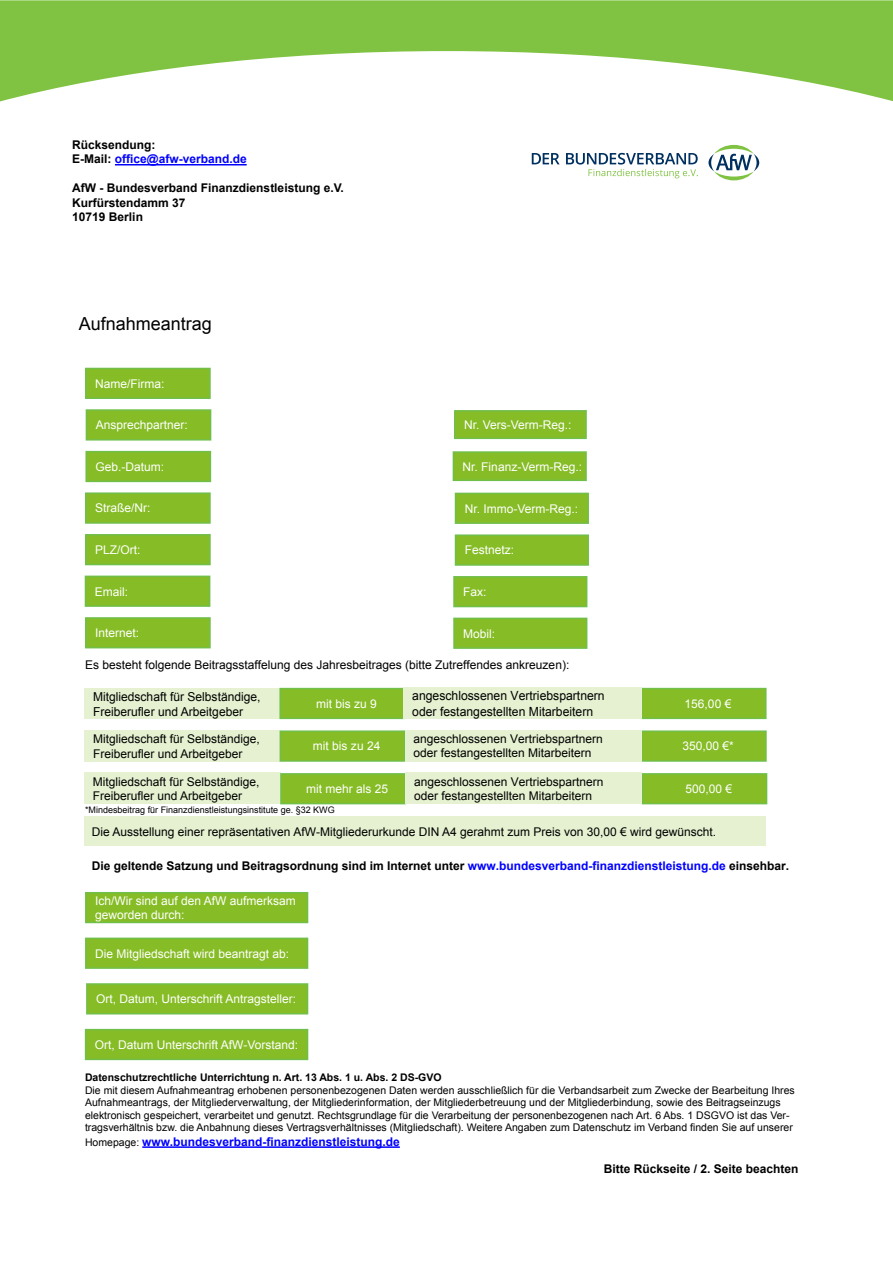
<style>
.page{position:relative;width:893px;height:1263px;background:#fff}
.page>*{position:absolute;margin:0;border:0;box-sizing:border-box;transform-origin:0 0}
.t1{font:18px "Arial";color:#000}
.t2{font:12.6px/15.1px "Arial";color:#000}
.t3{font:12.3px/14.7px "Arial";color:#000}
.t4{font:12px/14.4px "Arial";color:#000}
.t5{font:12px/14.4px "Arial";color:#fff}
.t6{font:700 12px/14.4px "Arial";color:#000}
.t7{font:700 12px/14.4px "Arial";color:#00f}
.t8{font:10.5px/12.6px "Arial";color:#000}
.t9{font:700 10.5px "Arial";color:#000}
.t10{font:9px "Arial";color:#000}
.s1{color:#000}
.s2{color:#00f}
.s3{font-weight:400;font-size:10.5px;color:#000}
</style>
<div class="page">
<svg style="left:0;top:0;width:893px;height:102px;fill:#80c342"></svg>
<svg style="left:532px;top:153px;width:166px;height:25px"></svg>
<svg style="left:708px;top:145px;width:51px;height:35px"></svg>
<hr style="left:115px;top:164px;width:132px;height:1px;background:#00f">
<div style="left:86px;top:368px;width:124px;height:30px;background:#86bc25"></div>
<div style="left:85px;top:368px;width:126px;height:31px;border:2px solid #71bf4b"></div>
<div style="left:86px;top:410px;width:125px;height:30px;background:#86bc25"></div>
<div style="left:86px;top:409px;width:125px;height:32px;border:2px solid #71bf4b"></div>
<div style="left:86px;top:452px;width:124px;height:29px;background:#86bc25"></div>
<div style="left:85px;top:451px;width:126px;height:31px;border:2px solid #71bf4b"></div>
<div style="left:86px;top:493px;width:124px;height:30px;background:#86bc25"></div>
<div style="left:85px;top:492px;width:126px;height:32px;border:2px solid #71bf4b"></div>
<div style="left:86px;top:535px;width:124px;height:29px;background:#86bc25"></div>
<div style="left:85px;top:534px;width:126px;height:31px;border:2px solid #71bf4b"></div>
<div style="left:85px;top:576px;width:125px;height:30px;background:#86bc25"></div>
<div style="left:85px;top:576px;width:125px;height:31px;border:2px solid #71bf4b"></div>
<div style="left:86px;top:618px;width:124px;height:30px;background:#86bc25"></div>
<div style="left:85px;top:617px;width:126px;height:31px;border:2px solid #71bf4b"></div>
<div style="left:455px;top:411px;width:131px;height:27px;background:#86bc25"></div>
<div style="left:454px;top:410px;width:133px;height:29px;border:2px solid #71bf4b"></div>
<div style="left:453px;top:452px;width:133px;height:28px;background:#86bc25"></div>
<div style="left:453px;top:451px;width:134px;height:30px;border:2px solid #71bf4b"></div>
<div style="left:455px;top:493px;width:133px;height:30px;background:#86bc25"></div>
<div style="left:455px;top:493px;width:134px;height:31px;border:2px solid #71bf4b"></div>
<div style="left:455px;top:535px;width:133px;height:30px;background:#86bc25"></div>
<div style="left:455px;top:534px;width:134px;height:32px;border:2px solid #71bf4b"></div>
<div style="left:454px;top:577px;width:133px;height:29px;background:#86bc25"></div>
<div style="left:453px;top:576px;width:134px;height:31px;border:2px solid #71bf4b"></div>
<div style="left:454px;top:618px;width:133px;height:30px;background:#86bc25"></div>
<div style="left:453px;top:618px;width:134px;height:31px;border:2px solid #71bf4b"></div>
<div style="left:86px;top:893px;width:222px;height:29px;background:#86bc25"></div>
<div style="left:85px;top:892px;width:223px;height:31px;border:2px solid #71bf4b"></div>
<div style="left:86px;top:938px;width:222px;height:30px;background:#86bc25"></div>
<div style="left:85px;top:937px;width:223px;height:32px;border:2px solid #71bf4b"></div>
<div style="left:87px;top:984px;width:221px;height:30px;background:#86bc25"></div>
<div style="left:86px;top:983px;width:222px;height:31px;border:2px solid #71bf4b"></div>
<div style="left:86px;top:1029px;width:222px;height:30px;background:#86bc25"></div>
<div style="left:85px;top:1029px;width:223px;height:31px;border:2px solid #71bf4b"></div>
<hr style="left:142px;top:1146px;width:258px;height:2px;background:#00f">
<div style="left:85px;top:688px;width:195px;height:31px;background:#e5f1d0"></div>
<div style="left:280px;top:688px;width:124px;height:30px;background:#86bc25"></div>
<div style="left:279px;top:688px;width:126px;height:31px;border:2px solid #71bf4b"></div>
<div style="left:642px;top:688px;width:124px;height:30px;background:#86bc25"></div>
<div style="left:641px;top:688px;width:126px;height:31px;border:2px solid #71bf4b"></div>
<div style="left:404px;top:688px;width:238px;height:31px;background:#e5f1d0"></div>
<div style="left:85px;top:730px;width:195px;height:32px;background:#e5f1d0"></div>
<div style="left:280px;top:731px;width:124px;height:30px;background:#86bc25"></div>
<div style="left:280px;top:730px;width:125px;height:32px;border:2px solid #71bf4b"></div>
<div style="left:642px;top:731px;width:124px;height:30px;background:#86bc25"></div>
<div style="left:641px;top:730px;width:126px;height:32px;border:2px solid #71bf4b"></div>
<div style="left:405px;top:730px;width:237px;height:31px;background:#e5f1d0"></div>
<div style="left:84px;top:773px;width:196px;height:31px;background:#e5f1d0"></div>
<div style="left:281px;top:774px;width:124px;height:30px;background:#86bc25"></div>
<div style="left:280px;top:773px;width:126px;height:31px;border:2px solid #71bf4b"></div>
<div style="left:642px;top:774px;width:125px;height:30px;background:#86bc25"></div>
<div style="left:642px;top:773px;width:125px;height:31px;border:2px solid #71bf4b"></div>
<div style="left:406px;top:773px;width:236px;height:31px;background:#e5f1d0"></div>
<div style="left:85px;top:816px;width:681px;height:30px;background:#e5f1d0"></div>
<p class="t7" style="left:72px;top:138px;width:176px"><span class="s1">Rücksendung:<br>E-Mail:</span> office@afw-verband.de</p>
<p class="t6" style="left:72px;top:181px;width:273px">AfW - Bundesverband Finanzdienstleistung e.V.<br>Kurfürstendamm 37<br>10719 Berlin</p>
<h1 class="t1" style="left:79px;top:312px;width:135px">Aufnahmeantrag</h1>
<p class="t5" style="left:95px;top:376px;width:71px">Name/Firma:</p>
<p class="t5" style="left:96px;top:418px;width:94px">Ansprechpartner:</p>
<p class="t5" style="left:95px;top:460px;width:70px">Geb.-Datum:</p>
<p class="t5" style="left:95px;top:501px;width:57px">Straße/Nr:</p>
<p class="t5" style="left:95px;top:543px;width:47px">PLZ/Ort:</p>
<p class="t5" style="left:95px;top:584px;width:35px">Email:</p>
<p class="t5" style="left:95px;top:626px;width:46px">Internet:</p>
<p class="t5" style="left:464px;top:418px;width:109px">Nr. Vers-Verm-Reg.:</p>
<p class="t5" style="left:463px;top:459px;width:121px">Nr. Finanz-Verm-Reg.:</p>
<p class="t5" style="left:465px;top:501px;width:115px">Nr. Immo-Verm-Reg.:</p>
<p class="t5" style="left:465px;top:543px;width:51px">Festnetz:</p>
<p class="t5" style="left:463px;top:585px;width:25px">Fax:</p>
<p class="t5" style="left:463px;top:626px;width:34px">Mobil:</p>
<p class="t4" style="left:85px;top:658px;width:486px">Es besteht folgende Beitragsstaffelung des Jahresbeitrages (bitte Zutreffendes ankreuzen):</p>
<p class="t2" style="left:412px;top:689px;width:194px">angeschlossenen Vertriebspartnern oder festangestellten Mitarbeitern</p>
<p class="t3" style="left:93px;top:689px;width:169px">Mitgliedschaft für Selbständige,<br>Freiberufler und Arbeitgeber</p>
<p class="t5" style="left:316px;top:696px;width:62px">mit bis zu 9</p>
<p class="t5" style="left:685px;top:696px;width:48px">156,00 €</p>
<p class="t4" style="left:413px;top:732px;width:191px">angeschlossenen Vertriebspartnern oder festangestellten Mitarbeitern</p>
<p class="t4" style="left:93px;top:732px;width:168px">Mitgliedschaft für Selbständige,<br>Freiberufler und Arbeitgeber</p>
<p class="t5" style="left:313px;top:739px;width:69px">mit bis zu 24</p>
<p class="t5" style="left:682px;top:739px;width:53px">350,00 €*</p>
<p class="t4" style="left:93px;top:774px;width:168px">Mitgliedschaft für Selbständige,<br>Freiberufler und Arbeitgeber</p>
<p class="t5" style="left:306px;top:782px;width:84px">mit mehr als 25</p>
<p class="t5" style="left:685px;top:782px;width:48px">500,00 €</p>
<p class="t4" style="left:414px;top:774px;width:191px">angeschlossenen Vertriebspartnern oder festangestellten Mitarbeitern</p>
<p class="t4" style="left:92px;top:825px;width:626px">Die Ausstellung einer repräsentativen AfW-Mitgliederurkunde DIN A4 gerahmt zum Preis von 30,00 € wird gewünscht.</p>
<p class="t6" style="left:92px;top:859px;width:699px">Die geltende Satzung und Beitragsordnung sind im Internet unter <span class="s2">www.bundesverband-finanzdienstleistung.de</span> einsehbar.</p>
<p class="t10" style="left:85px;top:804px;width:251px">*Mindesbeitrag für Finanzdienstleistungsinstitute ge. §32 KWG</p>
<p class="t5" style="left:95px;top:893px;width:202px">Ich/Wir sind auf den AfW aufmerksam geworden durch:</p>
<p class="t5" style="left:95px;top:946px;width:196px">Die Mitgliedschaft wird beantragt ab:</p>
<p class="t5" style="left:96px;top:992px;width:202px">Ort, Datum, Unterschrift Antragsteller:</p>
<p class="t5" style="left:95px;top:1037px;width:205px">Ort, Datum Unterschrift AfW-Vorstand:</p>
<p class="t9" style="left:85px;top:1070px;width:358px">Datenschutzrechtliche Unterrichtung n. Art. 13 Abs. 1 u. Abs. 2 DS-GVO</p>
<p class="t8" style="left:85px;top:1084px;width:711px">Die mit diesem Aufnahmeantrag erhobenen personenbezogenen Daten werden ausschließlich für die Verbandsarbeit zum Zwecke der Bearbeitung Ihres Aufnahmeantrags, der Mitgliederverwaltung, der Mitgliederinformation, der Mitgliederbetreuung und der Mitgliederbindung, sowie des Beitragseinzugs elektronisch gespeichert, verarbeitet und genutzt. Rechtsgrundlage für die Verarbeitung der personenbezogenen nach Art. 6 Abs. 1 DSGVO ist das Ver&shy;tragsverhältnis bzw. die Anbahnung dieses Vertragsverhältnisses (Mitgliedschaft). Weitere Angaben zum Datenschutz im Verband finden Sie auf unserer</p>
<p class="t7" style="left:85px;top:1135px;width:316px"><span class="s3">Homepage:</span> www.bundesverband-finanzdienstleistung.de</p>
<p class="t6" style="left:604px;top:1162px;width:196px">Bitte Rückseite / 2. Seite beachten</p>
</div>
